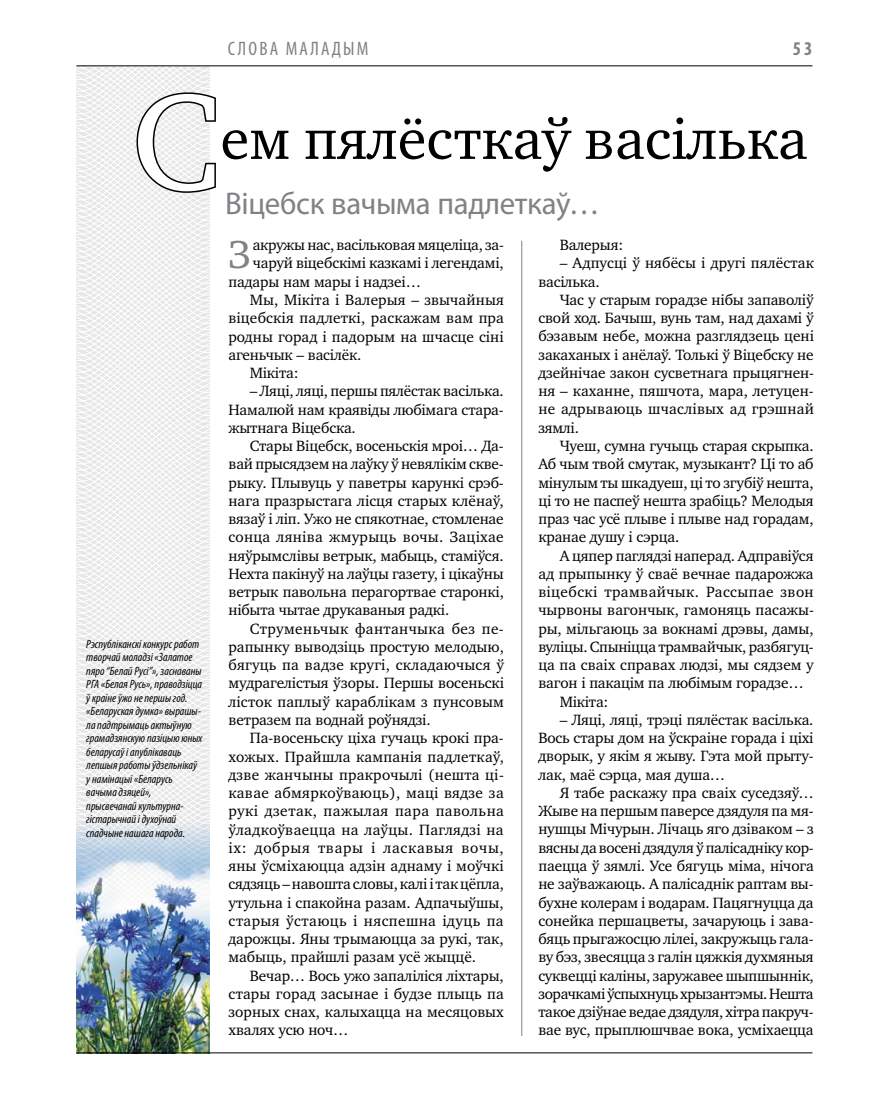
<style>
.page{position:relative;width:872px;height:1106px;background:#fff}
.page>*{position:absolute;margin:0;border:0;box-sizing:border-box;transform-origin:0 0}
.t1{font:140.1px "Charter C";color:#fff}
.t2{font:58.5px "Charter C";color:#000}
.t3{font:40.05px "Charter C";color:#808285}
.t4{font:31.5px "Myriad Pro";letter-spacing:-.01em;color:#808285}
.t5{font:condensed 19.5px "Myriad Pro";letter-spacing:.11em;color:#808285}
.t6{font:700 condensed 19.5px "Myriad Pro";color:#808285}
.t7{font:15.3px/18.3px "Charter C";letter-spacing:-.01em;color:#000;text-align:justify}
.t8{font:15.3px "Charter C";letter-spacing:.01em;color:#000}
.t9{font:15.3px "Charter C";letter-spacing:.025em;color:#000}
.t10{font:italic condensed 12px/13.5px "Myriad Pro";color:#000}
</style>
<div class="page">
<svg style="left:76px;top:65px;width:192px;height:989px"></svg>
<hr style="left:521px;top:241px;width:1px;height:795px;background:#808285">
<svg style="left:135px;top:91px;width:82px;height:103px"></svg>
<img style="left:77px;top:784px;width:133px;height:268px">
<hr style="left:77px;top:65px;width:735px;height:1px;background:#000">
<hr style="left:77px;top:1052px;width:735px;height:1px;background:#000">
<p class="t5" style="left:228px;top:37px;width:142px">Слова маладым</p>
<p class="t6" style="left:793px;top:37px;width:21px">53</p>
<h1 class="t1" style="left:132px;top:65px;width:90px">С</h1>
<p class="t10" style="left:86px;top:636px;width:117px">Рэспубліканскі конкурс работ творчай моладзі «Залатое пяро “Белай Русі”», заснаваны<br>РГА «Белая Русь», праводзіцца ў краіне ўжо не першы год. «Беларуская думка» вырашы&shy;ла падтрымаць актыўную грамадзянскую пазіцыю юных беларусаў і апублікаваць лепшыя работы ўдзельнікаў у намінацыі «Беларусь вачыма дзяцей», прысвечанай культурна&shy;гістарычнай і духоўнай спадчыне нашага народа.</p>
<h2 class="t2" style="left:220px;top:107px;width:588px">ем пялёсткаў васілька</h2>
<h3 class="t4" style="left:225px;top:184px;width:376px">Віцебск вачыма падлеткаў…</h3>
<h3 class="t3" style="left:228px;top:233px;width:24px">З</h3>
<p class="t7" style="left:253px;top:236px;width:252px">акружы нас, васільковая мяцеліца, за-</p>
<p class="t7" style="left:253px;top:254px;width:252px">чаруй віцебскімі казкамі і легендамі,</p>
<p class="t7" style="left:228px;top:272px;width:194px">падары нам мары і надзеі…</p>
<p class="t8" style="left:250px;top:291px;width:256px">Мы, Мікіта і Валерыя – звычайныя</p>
<p class="t8" style="left:228px;top:309px;width:277px">віцебскія падлеткі, раскажам вам пра</p>
<p class="t7" style="left:228px;top:327px;width:277px">родны горад і падорым на шчасце сіні</p>
<p class="t7" style="left:228px;top:345px;width:134px">агеньчык – васілёк.</p>
<p class="t7" style="left:250px;top:364px;width:50px">Мікіта:</p>
<p class="t7" style="left:228px;top:382px;width:277px;text-indent:21px">– Ляці, ляці, першы пялёстак васілька.<br>Намалюй нам краявіды любімага стара&shy;жытнага Віцебска.</p>
<p class="t7" style="left:228px;top:437px;width:277px;text-indent:21px">Стары Віцебск, восеньскія мроі… Да&shy;вай прысядзем на лаўку ў невялікім скве&shy;рыку. Плывуць у паветры карункі срэб&shy;нага празрыстага лісця старых клёнаў, вязаў і ліп. Ужо не спякотнае, стомленае сонца ляніва жмурыць вочы. Заціхае няўрымслівы ветрык, мабыць, стаміўся.<br>Нехта пакінуў на лаўцы газету, і цікаўны ветрык павольна перагортвае старонкі, нібыта чытае друкаваныя радкі.</p>
<p class="t7" style="left:228px;top:619px;width:277px;text-indent:21px">Струменьчык фантанчыка без пе&shy;рапынку выводзіць простую мелодыю, бягуць па вадзе кругі, складаючыся ў мудрагелістыя ўзоры. Першы восеньскі лісток паплыў караблікам з пунсовым ветразем па воднай роўнядзі.</p>
<p class="t7" style="left:228px;top:729px;width:277px;text-indent:21px">Па-восеньску ціха гучаць крокі пра&shy;хожых. Прайшла кампанія падлеткаў, дзве жанчыны пракрочылі (нешта ці&shy;кавае абмяркоўваюць), маці вядзе за рукі дзетак, пажылая пара павольна ўладкоўваецца на лаўцы. Паглядзі на іх: добрыя твары і ласкавыя вочы, яны ўсміхаюцца адзін аднаму і моўчкі сядзяць – навошта словы, калі і так цёпла, утульна і спакойна разам. Адпачыўшы, старыя ўстаюць і няспешна ідуць па дарожцы. Яны трымаюцца за рукі, так, мабыць, прайшлі разам усё жыццё.</p>
<p class="t7" style="left:228px;top:966px;width:277px;text-indent:21px">Вечар… Вось ужо запаліліся ліхтары, стары горад засынае і будзе плыць па зорных снах, калыхацца на месяцовых хвалях усю ноч…</p>
<p class="t7" style="left:559px;top:236px;width:65px">Валерыя:</p>
<p class="t7" style="left:538px;top:254px;width:277px;text-indent:21px">– Адпусці ў нябёсы і другі пялёстак васілька.</p>
<p class="t7" style="left:538px;top:291px;width:277px;text-indent:21px">Час у старым горадзе нібы запаволіў свой ход. Бачыш, вунь там, над дахамі ў бэзавым небе, можна разглядзець цені закаханых і анёлаў. Толькі ў Віцебску не дзейнічае закон сусветнага прыцягнен&shy;ня – каханне, пяшчота, мара, летуцен&shy;не адрываюць шчаслівых ад грэшнай зямлі.</p>
<p class="t7" style="left:538px;top:437px;width:277px;text-indent:21px">Чуеш, сумна гучыць старая скрыпка.<br>Аб чым твой смутак, музыкант? Ці то аб мінулым ты шкадуеш, ці то згубіў нешта, ці то не паспеў нешта зрабіць? Мелодыя праз час усё плыве і плыве над горадам, кранае душу і сэрца.</p>
<p class="t7" style="left:559px;top:546px;width:255px">А цяпер паглядзі наперад. Адправіўся</p>
<p class="t7" style="left:538px;top:564px;width:277px">ад прыпынку ў сваё вечнае падарожжа</p>
<p class="t9" style="left:538px;top:583px;width:277px">віцебскі трамвайчык. Рассыпае звон</p>
<p class="t7" style="left:538px;top:601px;width:277px">чырвоны вагончык, гамоняць пасажы-</p>
<p class="t7" style="left:538px;top:619px;width:277px">ры, мільгаюць за вокнамі дрэвы, дамы,</p>
<p class="t7" style="left:538px;top:637px;width:277px">вуліцы. Спыніцца трамвайчык, разбягуц-</p>
<p class="t7" style="left:538px;top:656px;width:277px">ца па сваіх справах людзі, мы сядзем у</p>
<p class="t7" style="left:538px;top:674px;width:267px">вагон і пакацім па любімым горадзе…</p>
<p class="t7" style="left:559px;top:692px;width:50px">Мікіта:</p>
<p class="t7" style="left:538px;top:710px;width:277px;text-indent:21px">– Ляці, ляці, трэці пялёстак васілька.<br>Вось стары дом на ўскраіне горада і ціхі дворык, у якім я жыву. Гэта мой прыту&shy;лак, маё сэрца, мая душа…</p>
<p class="t7" style="left:538px;top:783px;width:277px;text-indent:21px">Я табе раскажу пра сваіх суседзяў… Жыве на першым паверсе дзядуля па мя&shy;нушцы Мічурын. Лічаць яго дзіваком – з вясны да восені дзядуля ў палісадніку кор&shy;паецца ў зямлі. Усе бягуць міма, нічога не заўважаюць. А палісаднік раптам вы&shy;бухне колерам і водарам. Пацягнуцца да сонейка першацветы, зачаруюць і зава&shy;бяць прыгажосцю лілеі, закружыць гала&shy;ву бэз, звесяцца з галін цяжкія духмяныя суквецці каліны, заружавее шыпшыннік, зорачкамі ўспыхнуць хрызантэмы. Нешта такое дзіўнае ведае дзядуля, хітра пакруч&shy;вае вус, прыплюшчвае вока, усміхаецца</p>
</div>
